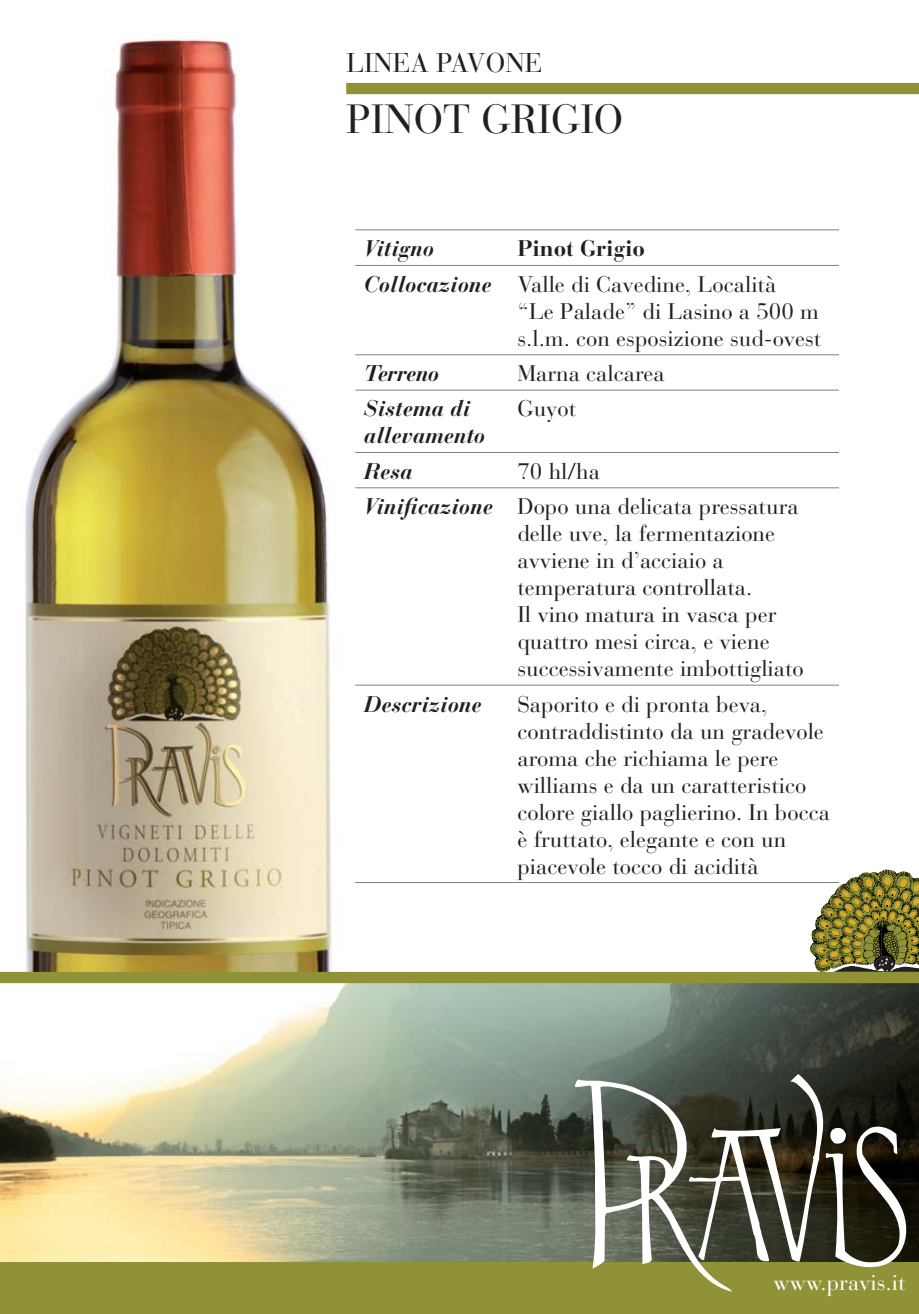
<style>
.page{position:relative;width:919px;height:1314px;background:#fff}
.page>*{position:absolute;margin:0;border:0;box-sizing:border-box;transform-origin:0 0}
.t1{font:40.5px "Bauer Bodoni";color:#231f20}
.t2{font:27px "Bauer Bodoni";color:#231f20}
.t3{font:22.5px/27px "Bauer Bodoni";color:#231f20}
.t4{font:italic 700 22.5px/27px "Bauer Bodoni";color:#231f20}
.t5{font:22.5px "Bauer Bodoni";color:#fff}
.t6{font:italic 700 22.5px "Bauer Bodoni";letter-spacing:-.02em;color:#231f20}
.s1{font-weight:700}
.s2{font-weight:700;font-style:italic}
</style>
<div class="page">
<img style="left:0;top:39px;width:373px;height:933px">
<hr style="left:355px;top:229px;width:483px;height:1px;background:#808285">
<hr style="left:355px;top:265px;width:483px;height:1px;background:#808285">
<hr style="left:355px;top:354px;width:483px;height:1px;background:#808285">
<hr style="left:355px;top:390px;width:483px;height:1px;background:#808285">
<hr style="left:355px;top:452px;width:483px;height:1px;background:#808285">
<hr style="left:355px;top:487px;width:483px;height:1px;background:#808285">
<hr style="left:355px;top:685px;width:483px;height:1px;background:#808285">
<hr style="left:355px;top:882px;width:483px;height:1px;background:#808285">
<img style="left:0;top:983px;width:918px;height:279px">
<div style="left:0;top:972px;width:918px;height:11px;background:#8f9237"></div>
<div style="left:346px;top:83px;width:572px;height:11px;background:#8f9237"></div>
<div style="left:0;top:1262px;width:918px;height:52px;background:#8f9237"></div>
<svg style="left:574px;top:1074px;width:333px;height:218px"></svg>
<svg style="left:809px;top:869px;width:109px;height:103px"></svg>
<p class="t2" style="left:346px;top:52px;width:198px">LINEA PAVONE</p>
<h1 class="t1" style="left:346px;top:103px;width:278px">PINOT GRIGIO</h1>
<p class="t3" style="left:364px;top:234px;width:413px;line-height:35.3px;text-indent:153px"><span class="s1">Pinot Grigio<br></span><span class="s2">Collocazione</span> Valle di Cavedine, Località</p>
<p class="t3" style="left:517px;top:300px;width:305px">“Le Palade” di Lasino a 500 m s.l.m. con esposizione sud-ovest</p>
<p class="t6" style="left:364px;top:365px;width:77px">Terreno</p>
<p class="t3" style="left:517px;top:362px;width:149px">Marna calcarea</p>
<p class="t4" style="left:364px;top:398px;width:123px">Sistema di allevamento</p>
<p class="t3" style="left:517px;top:398px;width:60px">Guyot</p>
<p class="t4" style="left:364px;top:460px;width:50px">Resa</p>
<p class="t4" style="left:364px;top:237px;width:71px">Vitigno</p>
<p class="t3" style="left:364px;top:456px;width:436px;line-height:35.3px;text-indent:153px">70 hl/ha<br><span class="s2">Vinificazione</span> Dopo una delicata pressatura</p>
<p class="t3" style="left:517px;top:522px;width:288px">delle uve, la fermentazione avviene in d’acciaio a temperatura controllata.<br>Il vino matura in vasca per quattro mesi circa, e viene successivamente imbottigliato</p>
<p class="t4" style="left:364px;top:693px;width:119px">Descrizione</p>
<p class="t3" style="left:517px;top:693px;width:314px">Saporito e di pronta beva, contraddistinto da un gradevole aroma che richiama le pere williams e da un caratteristico colore giallo paglierino. In bocca è fruttato, elegante e con un piacevole tocco di acidità</p>
<p class="t5" style="left:773px;top:1273px;width:133px">www.pravis.it</p>
</div>
